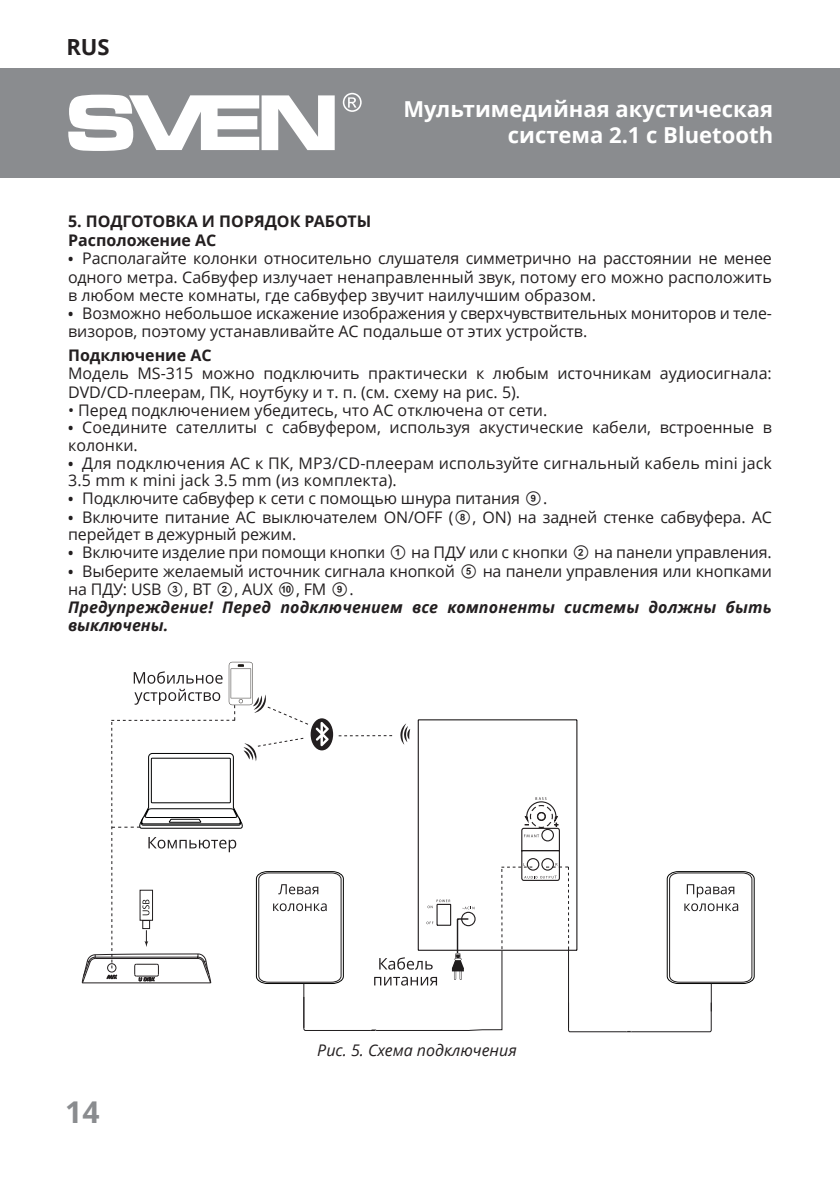
<style>
.page{position:relative;width:840px;height:1191px;background:#fff}
.page>*{position:absolute;margin:0;border:0;box-sizing:border-box;transform-origin:0 0}
.t1{font:700 30px "Open Sans";color:#8a8c8f}
.t2{font:700 22.2px "Open Sans";color:#231f20}
.t3{font:700 22px/26px "Open Sans";color:#fff;text-align:right}
.t4{font:16px/18.2px "Open Sans";color:#231f20}
.t5{font:700 16px/19px "Open Sans";color:#231f20}
.t6{font:italic 16px "Open Sans";color:#231f20}
.s1{font-weight:700;font-size:14px}
.s2{font-family:"SVEN"}
.s3{font-weight:700;font-style:italic}
</style>
<div class="page">
<div style="left:0;top:68px;width:839px;height:109px;background:#8a8c8f"></div>
<svg style="left:68px;top:95px;width:266px;height:56px"></svg>
<svg style="left:342px;top:93px;width:19px;height:19px"></svg>
<svg style="left:81px;top:662px;width:673px;height:370px"></svg>
<h2 class="t2" style="left:66px;top:32px;width:45px">RUS</h2>
<h3 class="t3" style="left:403px;top:96px;width:371px">Мультимедийная акустическая система 2.1 с Bluetooth</h3>
<p class="t5" style="left:68px;top:211px;width:304px">5. ПОДГОТОВКА И ПОРЯДОК РАБОТЫ<br>Расположение АС</p>
<p class="t4" style="left:68px;top:249px;width:705px;text-align:justify"><span class="s1">•</span> Располагайте колонки относительно слушателя симметрично на расстоянии не менее одного метра. Сабвуфер излучает ненаправленный звук, потому его можно расположить в любом месте комнаты, где сабвуфер звучит наилучшим образом.</p>
<p class="t4" style="left:68px;top:304px;width:705px"><span class="s1">•</span> Возможно небольшое искажение изображения у сверхчувствительных мониторов и теле&shy;визоров, поэтому устанавливайте АС подальше от этих устройств.</p>
<p class="t5" style="left:68px;top:345px;width:145px">Подключение АС</p>
<p class="t4" style="left:68px;top:364px;width:704px">Модель MS-315 можно подключить практически к любым источникам аудиосигнала:<br>DVD/CD-плеерам, ПК, ноутбуку и т. п. (см. схему на рис. 5).</p>
<p class="t4" style="left:68px;top:400px;width:480px">• Перед подключением убедитесь, что АС отключена от сети.</p>
<p class="t4" style="left:68px;top:418px;width:704px;line-height:17.6px"><span class="s1">•</span> Соедините сателлиты с сабвуфером, используя акустические кабели, встроенные в колонки.</p>
<p class="t4" style="left:68px;top:453px;width:705px;line-height:17.6px"><span class="s1">•</span> Для подключения АС к ПК, МР3/CD-плеерам используйте сигнальный кабель mini jack<br>3.5 mm к mini jack 3.5 mm (из комплекта).</p>
<p class="t4" style="left:68px;top:489px;width:480px"><span class="s1">•</span> Подключите сабвуфер к сети с помощью шнура питания <span class="s2">I</span>.</p>
<p class="t4" style="left:68px;top:507px;width:705px;line-height:17.6px"><span class="s1">•</span> Включите питание АС выключателем ON/OFF (<span class="s2">H</span>, ON) на задней стенке сабвуфера. АС перейдет в дежурный режим.</p>
<p class="t4" style="left:68px;top:543px;width:705px"><span class="s1">•</span> Включите изделие при помощи кнопки <span class="s2">A</span> на ПДУ или с кнопки <span class="s2">B</span> на панели управления.</p>
<p class="t4" style="left:68px;top:561px;width:705px"><span class="s1">•</span> Выберите желаемый источник сигнала кнопкой <span class="s2">E</span> на панели управления или кнопками на ПДУ: USB <span class="s2">C</span>, BT <span class="s2">B</span>, AUX <span class="s2">J</span>, FM <span class="s2">I</span>.<br><span class="s3">Предупреждение! Перед подключением все компоненты системы должны быть выключены.</span></p>
<h1 class="t1" style="left:65px;top:1090px;width:36px">14</h1>
<p class="t6" style="left:317px;top:1039px;width:201px">Рис. 5. Схема подключения</p>
</div>
